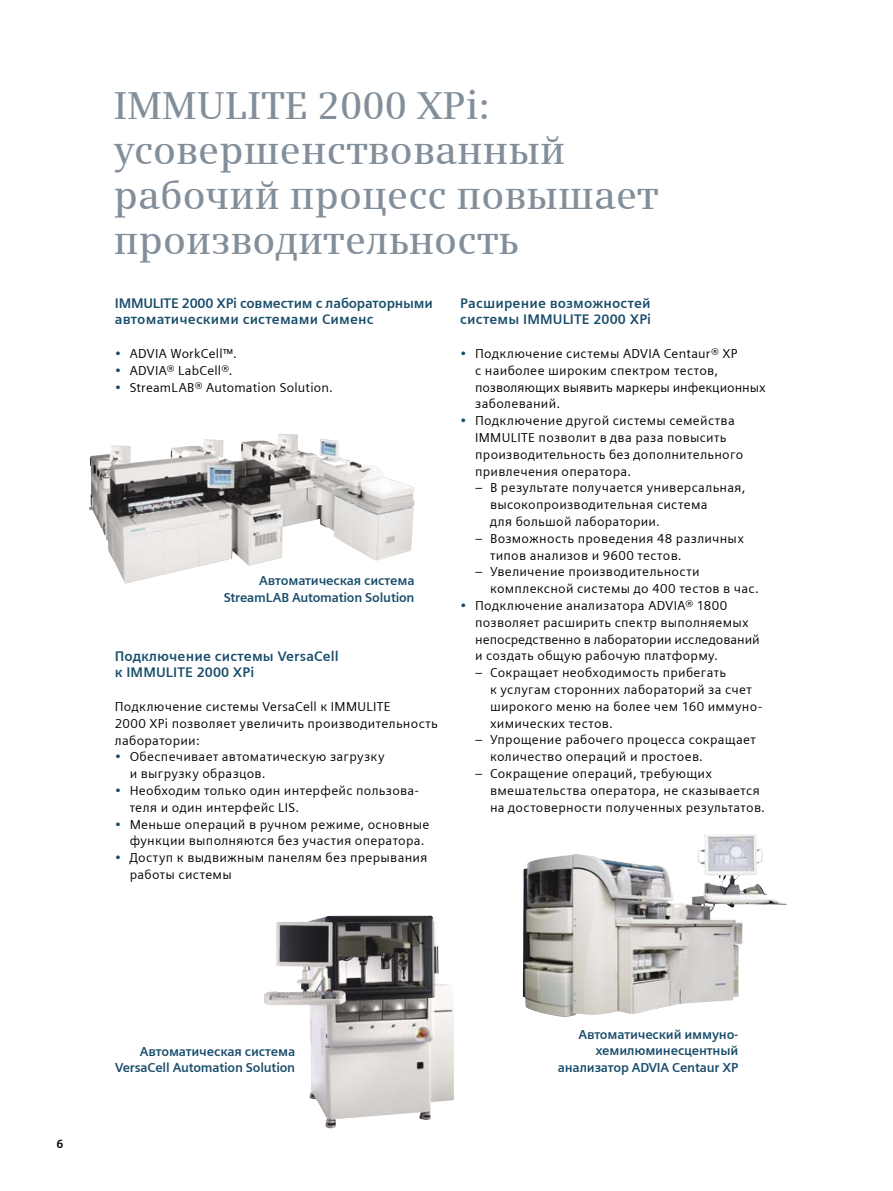
<style>
.page{position:relative;width:893px;height:1191px;background:#fff}
.page>*{position:absolute;margin:0;border:0;box-sizing:border-box;transform-origin:0 0}
.t1{font:600 39px/45px "Siemens Serif";letter-spacing:.005em;color:#828f9b}
.t2{font:700 13.95px/16.8px "Siemens Sans";letter-spacing:.01em;color:#174c6a}
.t3{font:700 13.95px/16.8px "Siemens Sans";letter-spacing:-.015em;color:#174c6a}
.t4{font:13.05px/16.8px "Siemens Sans";letter-spacing:.02em;color:#000}
.t5{font:700 13.05px/16.8px "Siemens Sans";letter-spacing:-.015em;color:#174c6a;text-align:right}
.t6{font:700 12px "Siemens Sans";color:#000}
.s1{color:#174c6a}
</style>
<div class="page">
<img style="left:522px;top:834px;width:221px;height:183px">
<img style="left:89px;top:434px;width:325px;height:149px">
<img style="left:264px;top:915px;width:190px;height:213px">
<h1 class="t1" style="left:114px;top:82px;width:546px">IMMULITE 2000 XPi: усовершенствованный рабочий процесс повышает производительность</h1>
<p class="t3" style="left:115px;top:294px;width:320px">IMMULITE 2000 XPi совместим с лабораторными автоматическими системами Сименс</p>
<p class="t4" style="left:115px;top:345px;width:123px"><span class="s1">•</span> ADVIA WorkCell™.</p>
<p class="t4" style="left:115px;top:362px;width:119px"><span class="s1">•</span> ADVIA® LabCell®.</p>
<p class="t4" style="left:115px;top:379px;width:220px"><span class="s1">•</span> StreamLAB® Automation Solution.</p>
<p class="t5" style="left:224px;top:572px;width:192px">Автоматическая система<br>StreamLAB Automation Solution</p>
<p class="t2" style="left:115px;top:647px;width:226px">Подключение системы VersaCell к IMMULITE 2000 XPi</p>
<p class="t4" style="left:115px;top:698px;width:325px">Подключение системы VersaCell к IMMULITE<br>2000 XPi позволяет увеличить производительность лаборатории:</p>
<p class="t4" style="left:130px;top:748px;width:256px;text-indent:-15px"><span class="s1">•</span> Обеспечивает автоматическую загрузку и выгрузку образцов.</p>
<p class="t4" style="left:130px;top:782px;width:291px;text-indent:-15px"><span class="s1">•</span> Необходим только один интерфейс пользова&shy;теля и один интерфейс LIS.</p>
<p class="t4" style="left:130px;top:815px;width:301px;text-indent:-15px"><span class="s1">•</span> Меньше операций в ручном режиме, основные функции выполняются без участия оператора.</p>
<p class="t4" style="left:130px;top:849px;width:299px;text-indent:-15px"><span class="s1">•</span> Доступ к выдвижным панелям без прерывания работы системы</p>
<p class="t2" style="left:460px;top:294px;width:192px">Расширение возможностей системы IMMULITE 2000 XPi</p>
<p class="t4" style="left:475px;top:345px;width:292px;text-indent:-15px"><span class="s1">•</span> Подключение системы ADVIA Centaur® XP<br>с наиболее широким спектром тестов, позволяющих выявить маркеры инфекционных заболеваний.</p>
<p class="t4" style="left:475px;top:412px;width:270px;text-indent:-15px"><span class="s1">•</span> Подключение другой системы семейства IMMULITE позволит в два раза повысить производительность без дополнительного привлечения оператора.</p>
<p class="t4" style="left:490px;top:479px;width:257px;text-indent:-15px">– В результате получается универсальная, высокопроизводительная система<br>для большой лаборатории.</p>
<p class="t4" style="left:490px;top:530px;width:255px;text-indent:-15px">– Возможность проведения 48 различных типов анализов и 9600 тестов.</p>
<p class="t4" style="left:490px;top:563px;width:270px;text-indent:-15px">– Увеличение производительности комплексной системы до 400 тестов в час.</p>
<p class="t4" style="left:475px;top:597px;width:286px;text-indent:-15px"><span class="s1">•</span> Подключение анализатора ADVIA® 1800 позволяет расширить спектр выполняемых непосредственно в лаборатории исследований и создать общую рабочую платформу.</p>
<p class="t4" style="left:490px;top:664px;width:274px;text-indent:-15px">– Сокращает необходимость прибегать<br>к услугам сторонних лабораторий за счет широкого меню на более чем 160 иммуно&shy;химических тестов.</p>
<p class="t4" style="left:490px;top:731px;width:267px;text-indent:-15px">– Упрощение рабочего процесса сокращает количество операций и простоев.</p>
<p class="t4" style="left:490px;top:765px;width:276px;text-indent:-15px">– Сокращение операций, требующих вмешательства оператора, не сказывается на достоверности полученных результатов.</p>
<p class="t6" style="left:56px;top:1137px;width:8px">6</p>
<p class="t5" style="left:115px;top:1042px;width:182px">Автоматическая система<br>VersaCell Automation Solution</p>
<p class="t5" style="left:558px;top:1025px;width:182px">Автоматический иммуно&shy;хемилюминесцентный анализатор ADVIA Centaur XP</p>
</div>
